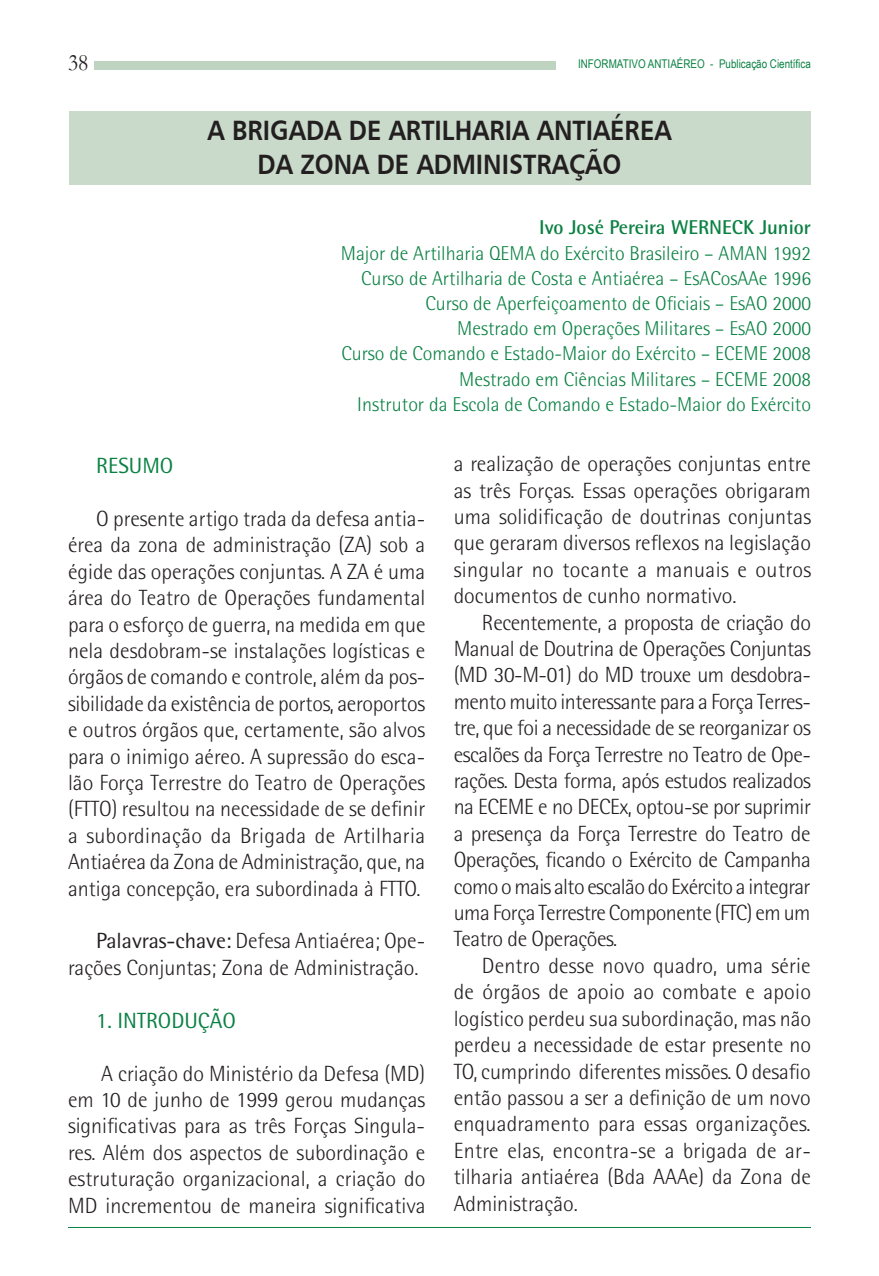
<style>
.page{position:relative;width:879px;height:1276px;background:#fff}
.page>*{position:absolute;margin:0;border:0;box-sizing:border-box;transform-origin:0 0}
.t1{font:28px "Humanist 777 BT Bold B";color:#231f20;scale:.9 1}
.t2{font:24px "Garamond";color:#231f20;scale:.9 1}
.t3{font:22px/26.4px "Rotis Semi Sans 45 Light";color:#231f20;text-align:justify}
.t4{font:22px "Rotis Semi Sans 55";color:#0a8143}
.t5{font:20px/25.2px "Rotis Semi Sans 45 Light";color:#0a8143;text-align:right}
.t6{font:20px "Rotis Semi Sans 65 Bold";color:#0a8143}
.t7{font:12px "Arial Narrow";color:#0a8143}
.s1{font-family:"Rotis Semi Sans 55"}
</style>
<div class="page">
<hr style="left:68px;top:1227px;width:743px;height:1px;background:#0a8143">
<div style="left:94px;top:61px;width:462px;height:8px;background:#bed4c1"></div>
<div style="left:69px;top:111px;width:742px;height:73px;background:#c9daca"></div>
<p class="t2" style="left:68px;top:46px;width:24px">38</p>
<p class="t7" style="left:578px;top:55px;width:234px">INFORMATIVO ANTIAÉREO - Publicação Científica</p>
<p class="t1" style="left:207px;top:112px;width:63px">A BRIGADA</p>
<p class="t1" style="left:349px;top:112px;width:80px">DE ARTILHARIA</p>
<p class="t1" style="left:537px;top:112px;width:37px">ANTIAÉREA</p>
<p class="t1" style="left:258px;top:146px;width:85px">DA ZONA</p>
<p class="t1" style="left:377px;top:146px;width:81px">DE ADMINISTRA</p>
<p class="t1" style="left:569px;top:146px;width:57px">ÇÃO</p>
<p class="t6" style="left:539px;top:215px;width:273px">Ivo José Pereira WERNECK Junior</p>
<p class="t5" style="left:341px;top:240px;width:471px">Major de Artilharia QEMA do Exército Brasileiro – AMAN 1992<br>Curso de Artilharia de Costa e Antiaérea – EsACosAAe 1996<br>Curso de Aperfeiçoamento de Oficiais – EsAO 2000<br>Mestrado em Operações Militares – EsAO 2000<br>Curso de Comando e Estado-Maior do Exército – ECEME 2008<br>Mestrado em Ciências Militares – ECEME 2008<br>Instrutor da Escola de Comando e Estado-Maior do Exército</p>
<p class="t4" style="left:96px;top:453px;width:13px">Resum</p>
<p class="t4" style="left:160px;top:453px;width:15px">o</p>
<p class="t3" style="left:68px;top:505px;width:359px;text-indent:28px">O presente artigo trada da defesa antia&shy;érea da zona de administração (ZA) sob a égide das operações conjuntas. A ZA é uma área do Teatro de Operações fundamental para o esforço de guerra, na medida em que nela desdobram-se instalações logísticas e órgãos de comando e controle, além da pos&shy;sibilidade da existência de portos, aeroportos e outros órgãos que, certamente, são alvos para o inimigo aéreo. A supressão do esca&shy;lão Força Terrestre do Teatro de Operações (FTTO) resultou na necessidade de se definir a subordinação da Brigada de Artilharia Antiaérea da Zona de Administração, que, na antiga concepção, era subordinada à FTTO.</p>
<p class="t3" style="left:68px;top:928px;width:359px;text-indent:28px"><span class="s1">Palavras-chave:</span> Defesa Antiaérea; Ope&shy;rações Conjuntas; Zona de Administração.</p>
<p class="t4" style="left:96px;top:1007px;width:54px">1. INTROD</p>
<p class="t4" style="left:184px;top:1007px;width:27px">UÇÃO</p>
<p class="t3" style="left:68px;top:1060px;width:359px;text-indent:33px">A criação do Ministério da Defesa (MD) em 10 de junho de 1999 gerou mudanças significativas para as três Forças Singula&shy;res. Além dos aspectos de subordinação e estruturação organizacional, a criação do MD incrementou de maneira significativa</p>
<p class="t3" style="left:454px;top:450px;width:359px">a realização de operações conjuntas entre as três Forças. Essas operações obrigaram uma solidificação de doutrinas conjuntas que geraram diversos reflexos na legislação singular no tocante a manuais e outros documentos de cunho normativo.</p>
<p class="t3" style="left:454px;top:609px;width:359px;text-indent:28px">Recentemente, a proposta de criação do Manual de Doutrina de Operações Conjuntas (MD 30-M-01) do MD trouxe um desdobra&shy;mento muito interessante para a Força Terres&shy;tre, que foi a necessidade de se reorganizar os escalões da Força Terrestre no Teatro de Ope&shy;rações. Desta forma, após estudos realizados na ECEME e no DECEx, optou-se por suprimir a presença da Força Terrestre do Teatro de Operações, ficando o Exército de Campanha como o mais alto escalão do Exército a integrar uma Força Terrestre Componente (FTC) em um Teatro de Operações.</p>
<p class="t3" style="left:454px;top:952px;width:359px;text-indent:28px">Dentro desse novo quadro, uma série de órgãos de apoio ao combate e apoio logístico perdeu sua subordinação, mas não perdeu a necessidade de estar presente no TO, cumprindo diferentes missões. O desafio então passou a ser a definição de um novo enquadramento para essas organizações.<br>Entre elas, encontra-se a brigada de ar&shy;tilharia antiaérea (Bda AAAe) da Zona de Administração.</p>
</div>
